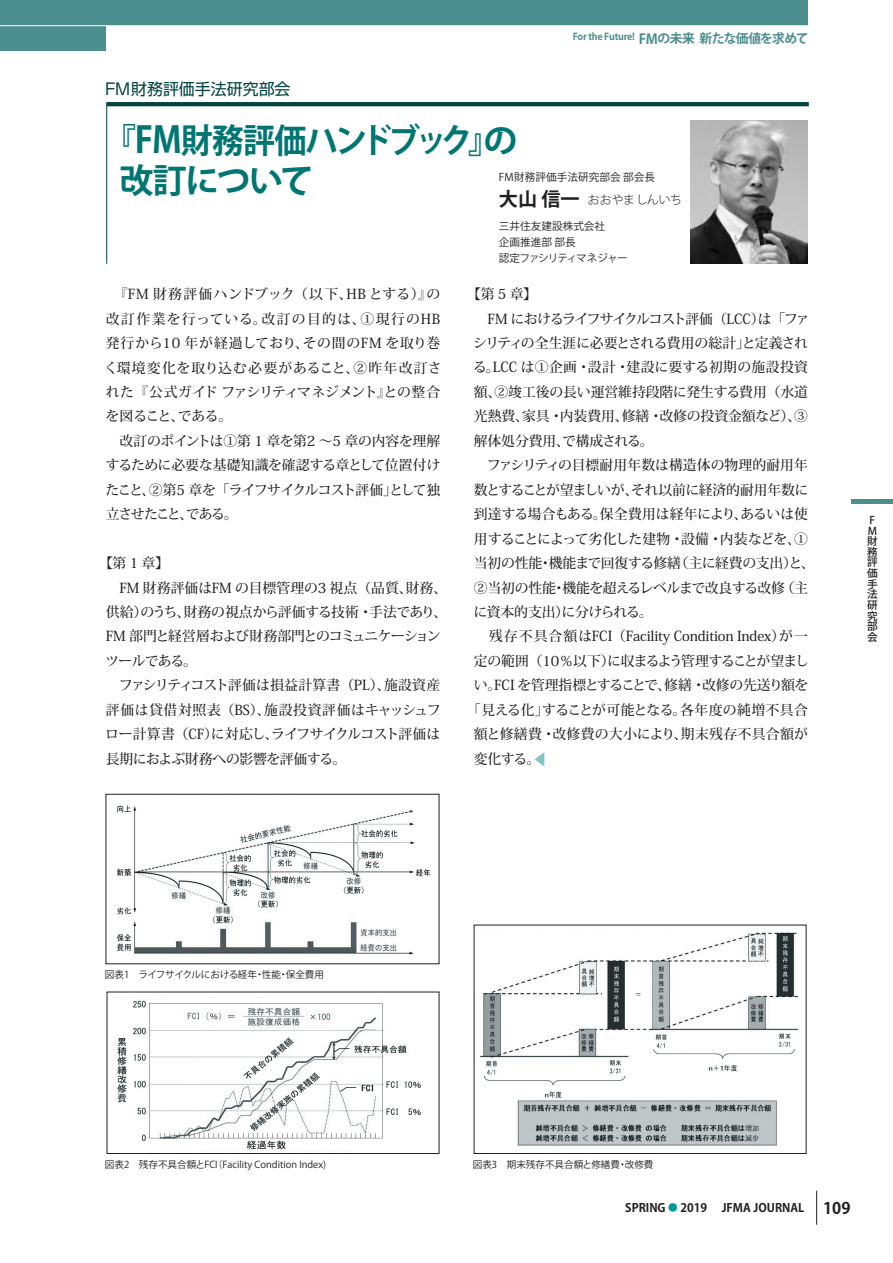
<style>
.page{position:relative;width:893px;height:1263px;background:#fff}
.page>*{position:absolute;margin:0;border:0;box-sizing:border-box;transform-origin:0 0}
.t1{font:700 34.05px/40.3px "Koz Go Pro";letter-spacing:-.06em;color:#007673;scale:.94 1}
.t2{font:15.9px "Shin Go Pro";color:#004341}
.t3{font:500 13.8px/24.5px "Koz Min Pro";letter-spacing:-.01em;color:#231f20}
.t4{font:500 13.8px "Koz Min Pro";letter-spacing:-.06em;color:#231f20}
.t5{font:500 13.8px "Koz Min Pro";letter-spacing:-.03em;color:#231f20}
.t6{font:500 13.8px "Koz Min Pro";letter-spacing:-.085em;color:#231f20}
.t7{font:500 13.8px "Koz Min Pro";letter-spacing:-.05em;color:#231f20}
.t8{font:500 13.8px "Koz Min Pro";letter-spacing:.02em;color:#231f20}
.t9{font:500 13.8px "Koz Min Pro";letter-spacing:.01em;color:#231f20}
.t10{font:500 13.8px "Koz Min Pro";letter-spacing:.025em;color:#231f20}
.t11{font:700 11.7px "Koz Go Pro";color:#231f20}
.t12{font:300 11.7px "Koz Go Pro";letter-spacing:-.005em;color:#231f20}
.t13{font:10.65px/15.9px "Koz Go Pro";color:#231f20}
.t14{font:500 10.65px/10.6px "Koz Go Pro";color:#231f20}
.t15{font:9.6px "Koz Go Pro";color:#231f20}
.t16{font:700 9.6px "Koz Go Pro";letter-spacing:-.025em;color:#4c8d8e}
.s1{font-size:13.8px}
.s2{font-size:12.75px}
.s3{font-size:36.15px}
.s4{font-weight:700;font-size:19.2px}
.s5{font-size:14.85px;color:#82c3c4}
.s6{font-size:9.6px;color:#009b98}
.s7{font-weight:300}
.s8{font-size:15.9px}
</style>
<div class="page">
<hr style="left:816px;top:1191px;width:1px;height:34px;background:#231f20">
<div style="left:0;top:26px;width:105px;height:25px;background:#4c8d8e"></div>
<div style="left:0;top:0;width:808px;height:26px;background:#4c8d8e"></div>
<hr style="left:0;top:25px;width:808px;height:1px;background:#fff">
<img style="left:691px;top:121px;width:117px;height:143px">
<svg style="left:107px;top:102px;width:702px;height:4px;background:#034543"></svg>
<hr style="left:106px;top:102px;width:1px;height:162px;background:#004341">
<hr style="left:851px;top:500px;width:42px;height:4px;background:#4c8d8e">
<img style="left:116px;top:805px;width:315px;height:150px">
<div style="left:106px;top:794px;width:333px;height:170px;border:1px solid #231f20"></div>
<img style="left:117px;top:1000px;width:304px;height:150px">
<div style="left:107px;top:992px;width:332px;height:162px;border:1px solid #231f20"></div>
<img style="left:480px;top:932px;width:319px;height:214px">
<p class="t2" style="left:105px;top:76px;width:187px">FM財務評価手法研究部会</p>
<p class="t16" style="left:573px;top:30px;width:237px">For the Future! <span class="s1">FM</span><span class="s2">の未来 新たな価値を求めて</span></p>
<h1 class="t1" style="left:119px;top:122px;width:425px;text-indent:-15px">『<span class="s3">FM</span>財務評価ハンドブック』の改訂について</h1>
<p class="t13" style="left:499px;top:169px;width:158px">FM財務評価手法研究部会 部会長</p>
<p class="t12" style="left:499px;top:192px;width:185px"><span class="s4">大山 信一</span> おおやま しんいち</p>
<p class="t13" style="left:499px;top:218px;width:130px">三井住友建設株式会社<br>企画推進部 部長<br>認定ファシリティマネジャー</p>
<p class="t3" style="left:104px;top:281px;width:339px">　『FM 財務評価ハンドブック（以下、HB とする）』の改訂作業を行っている。改訂の目的は、①現行のHB発行から10 年が経過しており、その間のFM を取り巻く環境変化を取り込む必要があること、②昨年改訂された『公式ガイド ファシリティマネジメント』との整合を図ること、である。<br>　改訂のポイントは①第 1 章を第2 ～5 章の内容を理解するために必要な基礎知識を確認する章として位置付けたこと、②第5 章を「ライフサイクルコスト評価」として独立させたこと、である。</p>
<p class="t3" style="left:105px;top:550px;width:343px;text-indent:-6px">【第 1 章】<br>　FM 財務評価はFM の目標管理の3 視点（品質、財務、供給）のうち、財務の視点から評価する技術・手法であり、<br>FM 部門と経営層および財務部門とのコミュニケーションツールである。<br>　ファシリティコスト評価は損益計算書（PL）、施設資産評価は貸借対照表（BS）、施設投資評価はキャッシュフロー計算書（CF）に対応し、ライフサイクルコスト評価は長期におよぶ財務への影響を評価する。</p>
<p class="t3" style="left:467px;top:281px;width:71px">【第 5 章】</p>
<p class="t6" style="left:474px;top:309px;width:337px">　FM におけるライフサイクルコスト評価（LCC）は「ファ</p>
<p class="t7" style="left:473px;top:333px;width:336px">シリティの全生涯に必要とされる費用の総計」と定義され</p>
<p class="t8" style="left:473px;top:358px;width:336px">る。LCC は①企画・設計・建設に要する初期の施設投資</p>
<p class="t3" style="left:474px;top:379px;width:336px">額、②竣工後の長い運営維持段階に発生する費用（水道</p>
<p class="t3" style="left:474px;top:404px;width:336px">光熱費、家具・内装費用、修繕・改修の投資金額など）、③</p>
<p class="t3" style="left:474px;top:428px;width:181px">解体処分費用、で構成される。</p>
<p class="t3" style="left:474px;top:452px;width:336px">　ファシリティの目標耐用年数は構造体の物理的耐用年</p>
<p class="t3" style="left:474px;top:477px;width:336px">数とすることが望ましいが、それ以前に経済的耐用年数に</p>
<p class="t3" style="left:474px;top:501px;width:336px">到達する場合もある。保全費用は経年により、あるいは使</p>
<p class="t4" style="left:474px;top:529px;width:336px">用することによって劣化した建物・設備・内装などを、①</p>
<p class="t3" style="left:474px;top:550px;width:342px">当初の性能・機能まで回復する修繕（主に経費の支出）と、</p>
<p class="t5" style="left:474px;top:578px;width:336px">②当初の性能・機能を超えるレベルまで改良する改修（主</p>
<p class="t5" style="left:474px;top:602px;width:180px">に資本的支出）に分けられる。</p>
<p class="t3" style="left:474px;top:624px;width:336px">　残存不具合額はFCI（Facility Condition Index）が一</p>
<p class="t4" style="left:474px;top:651px;width:336px">定の範囲（10％以下）に収まるよう管理することが望まし</p>
<p class="t3" style="left:474px;top:672px;width:336px">い。FCI を管理指標とすることで、修繕・改修の先送り額を</p>
<p class="t9" style="left:467px;top:700px;width:342px">「見える化」することが可能となる。各年度の純増不具合</p>
<p class="t10" style="left:474px;top:724px;width:336px">額と修繕費・改修費の大小により、期末残存不具合額が</p>
<p class="t3" style="left:474px;top:746px;width:76px">変化する。<span class="s5">◀</span></p>
<p class="t14" style="left:867px;top:515px;width:12px">F<br>M財務評価手法研究部会</p>
<p class="t15" style="left:105px;top:968px;width:221px">図表1　ライフサイクルにおける経年・性能・保全費用</p>
<p class="t15" style="left:105px;top:1158px;width:223px">図表2　残存不具合額とFCI（Facility Condition Index)</p>
<p class="t15" style="left:473px;top:1158px;width:182px">図表3　期末残存不具合額と修繕費・改修費</p>
<p class="t11" style="left:625px;top:1200px;width:227px">SPRING <span class="s6">●</span> 2019 <span class="s7">　</span>JFMA JOURNAL <span class="s8">109</span></p>
</div>
